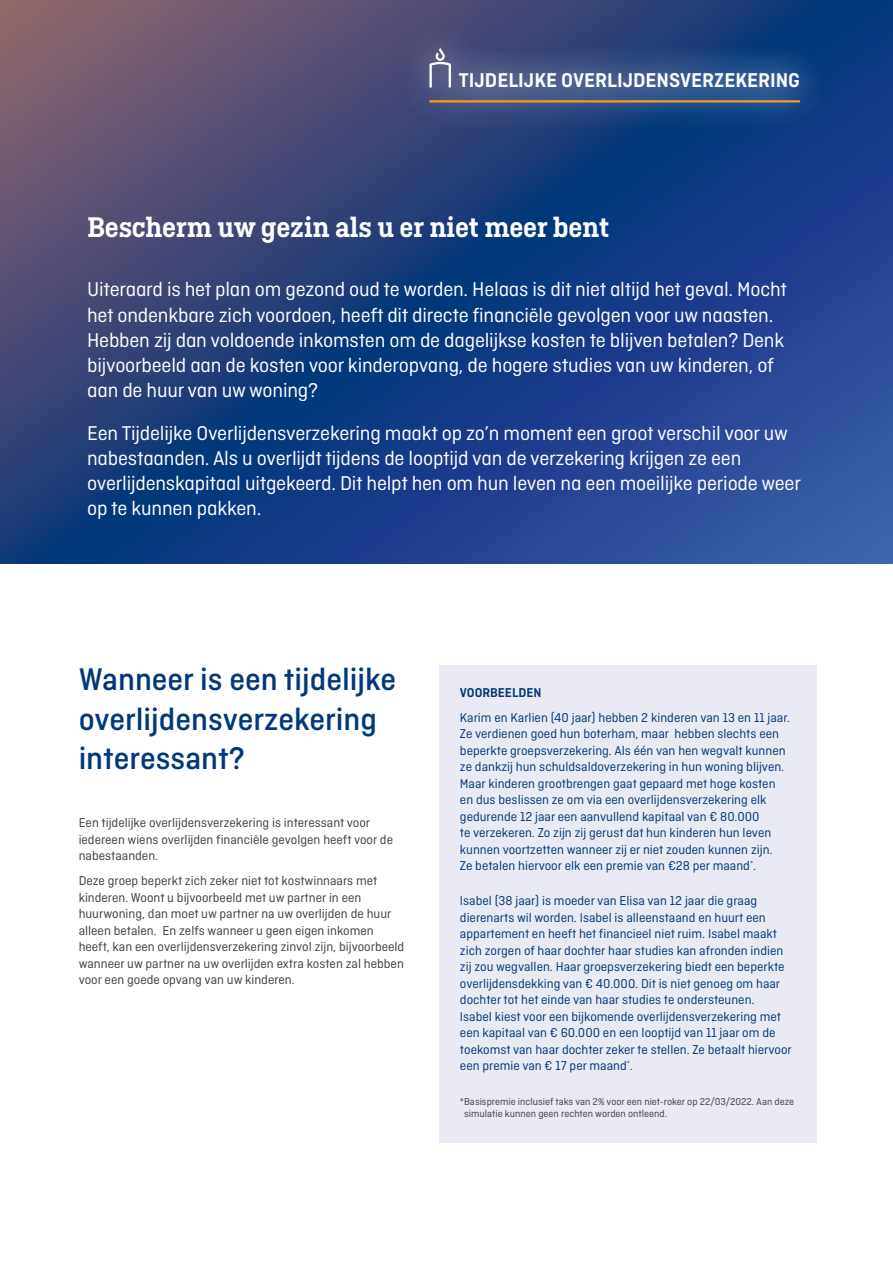
<style>
.page{position:relative;width:893px;height:1263px;background:#fff}
.page>*{position:absolute;margin:0;border:0;box-sizing:border-box;transform-origin:0 0}
.t1{font:500 33px/39.6px "Ciutadella";color:#003879}
.t2{font:600 30px "Ciutadella Slab";letter-spacing:-.01em;color:#fff}
.t3{font:21px/25.2px "Ciutadella";letter-spacing:-.01em;color:#fff}
.t4{font:600 21px "Ciutadella";color:#fff}
.t5{font:13.5px/16.5px "Ciutadella";color:#003879}
.t6{font:13.5px/16.5px "Ciutadella";color:#423f3d}
.t7{font:600 13.5px "Ciutadella";color:#003879}
.t8{font:10.5px/12.6px "Ciutadella";color:#423f3d}
</style>
<div class="page">
<svg style="left:0;top:0;width:893px;height:563px;background:#2a4481"></svg>
<div style="left:399px;top:22px;width:429px;height:112px;background:#fff;opacity:.9"></div>
<hr style="left:429px;top:100px;width:371px;height:2px;background:#f69c17">
<svg style="left:429px;top:48px;width:22px;height:39px"></svg>
<div style="left:439px;top:665px;width:377px;height:478px;background:#eaeaf4"></div>
<h3 class="t4" style="left:459px;top:69px;width:343px">TIJDELIJKE OVERLIJDENSVERZEKERING</h3>
<h2 class="t2" style="left:87px;top:210px;width:523px">Bescherm uw gezin als u er niet meer bent</h2>
<p class="t3" style="left:87px;top:277px;width:701px">Uiteraard is het plan om gezond oud te worden. Helaas is dit niet altijd het geval. Mocht het ondenkbare zich voordoen, heeft dit directe financiële gevolgen voor uw naasten.<br>Hebben zij dan voldoende inkomsten om de dagelijkse kosten te blijven betalen? Denk bijvoorbeeld aan de kosten voor kinderopvang, de hogere studies van uw kinderen, of aan de huur van uw woning?</p>
<p class="t3" style="left:87px;top:420px;width:715px">Een Tijdelijke Overlijdensverzekering maakt op zo’n moment een groot verschil voor uw nabestaanden. Als u overlijdt tijdens de looptijd van de verzekering krijgen ze een overlijdenskapitaal uitgekeerd. Dit helpt hen om hun leven na een moeilijke periode weer op te kunnen pakken.</p>
<h1 class="t1" style="left:79px;top:659px;width:319px">Wanneer is een tijdelijke overlijdensverzekering interessant?</h1>
<p class="t6" style="left:79px;top:815px;width:316px">Een tijdelijke overlijdensverzekering is interessant voor iedereen wiens overlijden financiële gevolgen heeft voor de nabestaanden.</p>
<p class="t6" style="left:79px;top:873px;width:327px">Deze groep beperkt zich zeker niet tot kostwinnaars met kinderen. Woont u bijvoorbeeld met uw partner in een huurwoning, dan moet uw partner na uw overlijden de huur alleen betalen. En zelfs wanneer u geen eigen inkomen heeft, kan een overlijdensverzekering zinvol zijn, bijvoorbeeld wanneer uw partner na uw overlijden extra kosten zal hebben voor een goede opvang van uw kinderen.</p>
<p class="t7" style="left:460px;top:685px;width:83px">VOORBEELDEN</p>
<p class="t5" style="left:460px;top:709px;width:332px">Karim en Karlien (40 jaar) hebben 2 kinderen van 13 en 11 jaar.<br>Ze verdienen goed hun boterham, maar hebben slechts een beperkte groepsverzekering. Als één van hen wegvalt kunnen ze dankzij hun schuldsaldoverzekering in hun woning blijven.<br>Maar kinderen grootbrengen gaat gepaard met hoge kosten en dus beslissen ze om via een overlijdensverzekering elk gedurende 12 jaar een aanvullend kapitaal van € 80.000<br>te verzekeren. Zo zijn zij gerust dat hun kinderen hun leven kunnen voortzetten wanneer zij er niet zouden kunnen zijn.<br>Ze betalen hiervoor elk een premie van €28 per maand<sup>*</sup>.</p>
<p class="t5" style="left:460px;top:893px;width:333px">Isabel (38 jaar) is moeder van Elisa van 12 jaar die graag dierenarts wil worden. Isabel is alleenstaand en huurt een appartement en heeft het financieel niet ruim. Isabel maakt zich zorgen of haar dochter haar studies kan afronden indien zij zou wegvallen. Haar groepsverzekering biedt een beperkte overlijdensdekking van € 40.000. Dit is niet genoeg om haar dochter tot het einde van haar studies te ondersteunen.<br>Isabel kiest voor een bijkomende overlijdensverzekering met een kapitaal van € 60.000 en een looptijd van 11 jaar om de toekomst van haar dochter zeker te stellen. Ze betaalt hiervoor een premie van € 17 per maand<sup>*</sup>.</p>
<p class="t8" style="left:464px;top:1095px;width:332px;text-indent:-4px">*Basispremie inclusief taks van 2% voor een niet-roker op 22/03/2022. Aan deze simulatie kunnen geen rechten worden ontleend.</p>
</div>
